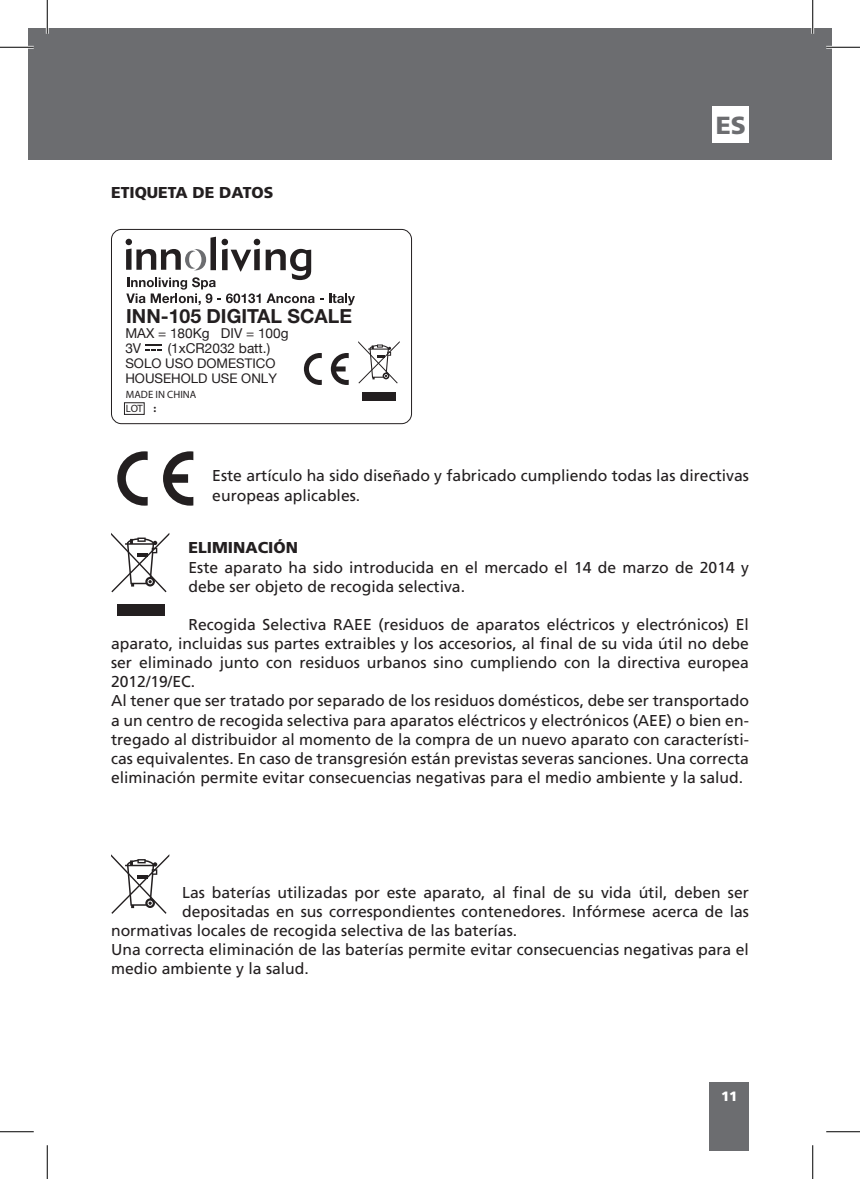
<style>
.page{position:relative;width:860px;height:1179px;background:#fff}
.page>*{position:absolute;margin:0;border:0;box-sizing:border-box;transform-origin:0 0}
.t1{font:900 24.75px "Frutiger LT Std";color:#6c6d70}
.t2{font:700 19.35px "Helvetica Neue";color:#231f20}
.t3{font:15.75px/19.1px "Frutiger LT Std";color:#231f20}
.t4{font:900 15.75px "Frutiger LT Std";color:#231f20}
.t5{font:13.5px/15.1px "Helvetica Neue";color:#231f20}
.t6{font:900 13.5px "Frutiger LT Std";color:#fff}
.t7{font:13.28px/15.1px "Helvetica Neue";color:#231f20}
.t8{font:10.58px/14.6px "Myriad Pro";color:#231f20}
.s1{font-weight:700}
</style>
<div class="page">
<div style="left:47px;top:28px;width:785px;height:132px;background:#6c6d70"></div>
<div style="left:28px;top:28px;width:19px;height:132px;background:#6c6d70"></div>
<div style="left:710px;top:1082px;width:39px;height:69px;background:#6c6d70"></div>
<svg style="left:111px;top:533px;width:58px;height:59px"></svg>
<div style="left:117px;top:604px;width:47px;height:12px;background:#231f20"></div>
<svg style="left:111px;top:854px;width:58px;height:60px"></svg>
<div style="left:713px;top:106px;width:36px;height:36px;background:#fff"></div>
<svg style="left:117px;top:451px;width:31px;height:55px"></svg>
<svg style="left:163px;top:451px;width:30px;height:55px"></svg>
<div style="left:111px;top:229px;width:301px;height:195px;border:1px solid #231f20;border-radius:10px"></div>
<svg style="left:304px;top:353px;width:18px;height:32px"></svg>
<svg style="left:331px;top:353px;width:18px;height:32px"></svg>
<svg style="left:358px;top:341px;width:42px;height:42px"></svg>
<div style="left:362px;top:392px;width:34px;height:8px;background:#231f20"></div>
<svg style="left:145px;top:345px;width:17px;height:6px"></svg>
<div style="left:124px;top:402px;width:20px;height:13px;border:1px solid #231f20"></div>
<svg style="left:126px;top:237px;width:229px;height:68px"></svg>
<hr style="left:0;top:46px;width:34px;height:3px;background:#fff">
<hr style="left:826px;top:46px;width:34px;height:3px;background:#fff">
<hr style="left:46px;top:0;width:3px;height:34px;background:#fff">
<hr style="left:811px;top:0;width:3px;height:34px;background:#fff">
<hr style="left:0;top:47px;width:34px;height:1px;background:#000">
<hr style="left:826px;top:47px;width:34px;height:1px;background:#000">
<hr style="left:0;top:1131px;width:34px;height:1px;background:#000">
<hr style="left:826px;top:1131px;width:34px;height:1px;background:#000">
<hr style="left:47px;top:0;width:1px;height:34px;background:#000">
<hr style="left:47px;top:1145px;width:1px;height:34px;background:#000">
<hr style="left:812px;top:0;width:1px;height:34px;background:#000">
<hr style="left:812px;top:1145px;width:1px;height:34px;background:#000">
<p class="t4" style="left:111px;top:183px;width:164px">ETIQUETA DE DATOS</p>
<p class="t2" style="left:126px;top:304px;width:227px">INN-105 DIGITAL SCALE</p>
<p class="t5" style="left:125px;top:326px;width:165px">MAX = 180Kg DIV = 100g<br>3V</p>
<p class="t5" style="left:168px;top:341px;width:104px">(1xCR2032 batt.)</p>
<p class="t7" style="left:125px;top:356px;width:153px">SOLO USO DOMESTICO<br>HOUSEHOLD USE ONLY</p>
<p class="t8" style="left:126px;top:387px;width:72px">MADE IN CHINA<br>LOT <span class="s1">:</span></p>
<p class="t1" style="left:716px;top:110px;width:32px">ES</p>
<p class="t3" style="left:212px;top:466px;width:538px">Este artículo ha sido diseñado y fabricado cumpliendo todas las directivas</p>
<p class="t3" style="left:212px;top:485px;width:149px">europeas aplicables.</p>
<p class="t4" style="left:188px;top:538px;width:111px">ELIMINACIÓN</p>
<p class="t3" style="left:188px;top:557px;width:562px">Este aparato ha sido introducida en el mercado el 14 de marzo de 2014 y debe ser objeto de recogida selectiva.</p>
<p class="t3" style="left:111px;top:615px;width:639px;text-align:justify;text-indent:77px">Recogida Selectiva RAEE (residuos de aparatos eléctricos y electrónicos) El aparato, incluidas sus partes extraibles y los accesorios, al final de su vida útil no debe ser eliminado junto con residuos urbanos sino cumpliendo con la directiva europea 2012/19/EC.</p>
<p class="t3" style="left:111px;top:691px;width:639px;text-align:justify">Al tener que ser tratado por separado de los residuos domésticos, debe ser transportado a un centro de recogida selectiva para aparatos eléctricos y electrónicos (AEE) o bien en&shy;tregado al distribuidor al momento de la compra de un nuevo aparato con característi&shy;cas equivalentes. En caso de transgresión están previstas severas sanciones. Una correcta eliminación permite evitar consecuencias negativas para el medio ambiente y la salud.</p>
<p class="t3" style="left:182px;top:883px;width:568px">Las baterías utilizadas por este aparato, al final de su vida útil, deben ser</p>
<p class="t3" style="left:182px;top:902px;width:568px">depositadas en sus correspondientes contenedores. Infórmese acerca de las</p>
<p class="t3" style="left:111px;top:921px;width:408px">normativas locales de recogida selectiva de las baterías.</p>
<p class="t3" style="left:111px;top:940px;width:639px">Una correcta eliminación de las baterías permite evitar consecuencias negativas para el medio ambiente y la salud.</p>
<p class="t6" style="left:721px;top:1088px;width:18px">11</p>
</div>
